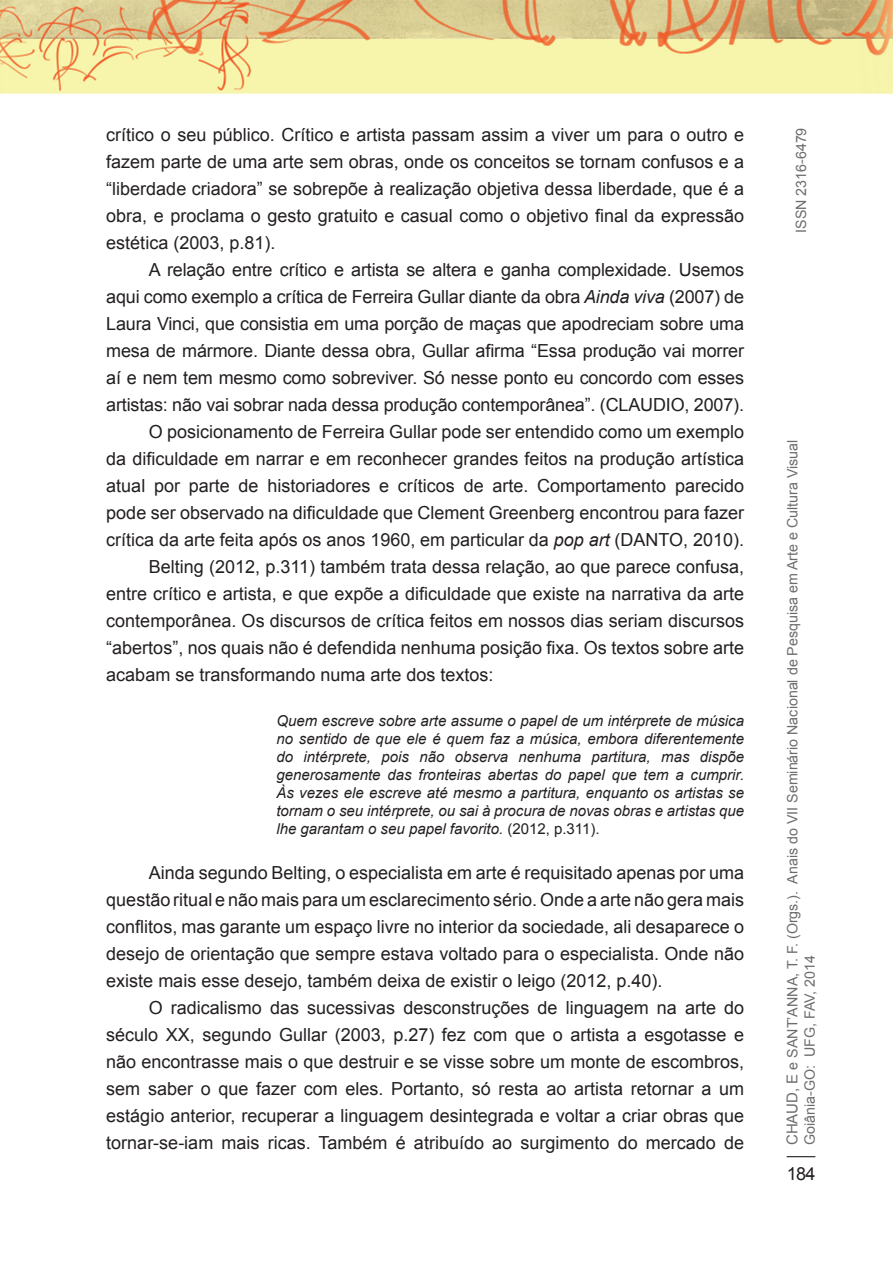
<style>
.page{position:relative;width:893px;height:1263px;background:#fff}
.page>*{position:absolute;margin:0;border:0;box-sizing:border-box;transform-origin:0 0}
.Paragrafo{font:18px/27px "Arial";color:#231f20;text-align:justify}
.Citação{font:italic 15px/18px "Arial";color:#231f20;text-align:justify}
.t1{font:14.25px/17.1px "Arial";color:#6c6d70}
.s1{font-style:italic}
.s2{font-style:normal}
.s3{font-size:15px}
</style>
<div class="page">
<svg style="left:787px;top:1156px;width:28px;height:1px"></svg>
<img style="left:0;top:0;width:893px;height:94px">
<p class="Paragrafo" style="left:106px;top:121px;width:639px">crítico o seu público. Crítico e artista passam assim a viver um para o outro e fazem parte de uma arte sem obras, onde os conceitos se tornam confusos e a “liberdade criadora” se sobrepõe à realização objetiva dessa liberdade, que é a obra, e proclama o gesto gratuito e casual como o objetivo final da expressão estética (2003, p.81).</p>
<p class="Paragrafo" style="left:106px;top:256px;width:639px;text-indent:43px">A relação entre crítico e artista se altera e ganha complexidade. Usemos aqui como exemplo a crítica de Ferreira Gullar diante da obra <span class="s1">Ainda viva</span> (2007) de Laura Vinci, que consistia em uma porção de maças que apodreciam sobre uma mesa de mármore. Diante dessa obra, Gullar afirma “Essa produção vai morrer aí e nem tem mesmo como sobreviver. Só nesse ponto eu concordo com esses artistas: não vai sobrar nada dessa produção contemporânea”. (CLAUDIO, 2007).</p>
<p class="Paragrafo" style="left:106px;top:418px;width:639px;text-indent:43px">O posicionamento de Ferreira Gullar pode ser entendido como um exemplo da dificuldade em narrar e em reconhecer grandes feitos na produção artística atual por parte de historiadores e críticos de arte. Comportamento parecido pode ser observado na dificuldade que Clement Greenberg encontrou para fazer crítica da arte feita após os anos 1960, em particular da <span class="s1">pop art</span> (DANTO, 2010).</p>
<p class="Paragrafo" style="left:106px;top:553px;width:639px;text-indent:43px">Belting (2012, p.311) também trata dessa relação, ao que parece confusa, entre crítico e artista, e que expõe a dificuldade que existe na narrativa da arte contemporânea. Os discursos de crítica feitos em nossos dias seriam discursos “abertos”, nos quais não é defendida nenhuma posição fixa. Os textos sobre arte acabam se transformando numa arte dos textos:</p>
<p class="Citação" style="left:276px;top:712px;width:469px">Quem escreve sobre arte assume o papel de um intérprete de música no sentido de que ele é quem faz a música, embora diferentemente do intérprete, pois não observa nenhuma partitura, mas dispõe generosamente das fronteiras abertas do papel que tem a cumprir.<br>Às vezes ele escreve até mesmo a partitura, enquanto os artistas se tornam o seu intérprete, ou sai à procura de novas obras e artistas que lhe garantam o seu papel favorito. <span class="s2">(2012, p.311).</span></p>
<p class="Paragrafo" style="left:106px;top:859px;width:639px;text-indent:43px">Ainda segundo Belting, o especialista em arte é requisitado apenas por uma questão ritual e não mais para um esclarecimento sério. Onde a arte não gera mais conflitos, mas garante um espaço livre no interior da sociedade, ali desaparece o desejo de orientação que sempre estava voltado para o especialista. Onde não existe mais esse desejo, também deixa de existir o leigo (2012, p.40).</p>
<p class="Paragrafo" style="left:106px;top:994px;width:639px;text-indent:43px">O radicalismo das sucessivas desconstruções de linguagem na arte do século XX, segundo Gullar (2003, p.27) fez com que o artista a esgotasse e não encontrasse mais o que destruir e se visse sobre um monte de escombros, sem saber o que fazer com eles. Portanto, só resta ao artista retornar a um estágio anterior, recuperar a linguagem desintegrada e voltar a criar obras que tornar-se-iam mais ricas. Também é atribuído ao surgimento do mercado de</p>
<p class="t1" style="left:793px;top:233px;width:107px;rotate:-90deg">ISSN 2316-6479</p>
<p class="t1" style="left:784px;top:1145px;width:707px;rotate:-90deg"><span class="s3">CHAUD, E</span> e SANT’ANNA, T. F. (Orgs.). Anais do VII Seminário Nacional de Pesquisa em Arte e Cultura Visual<br>Goiânia-GO: UFG, FAV, 2014</p>
<p class="Paragrafo" style="left:787px;top:1160px;width:30px">184</p>
</div>
